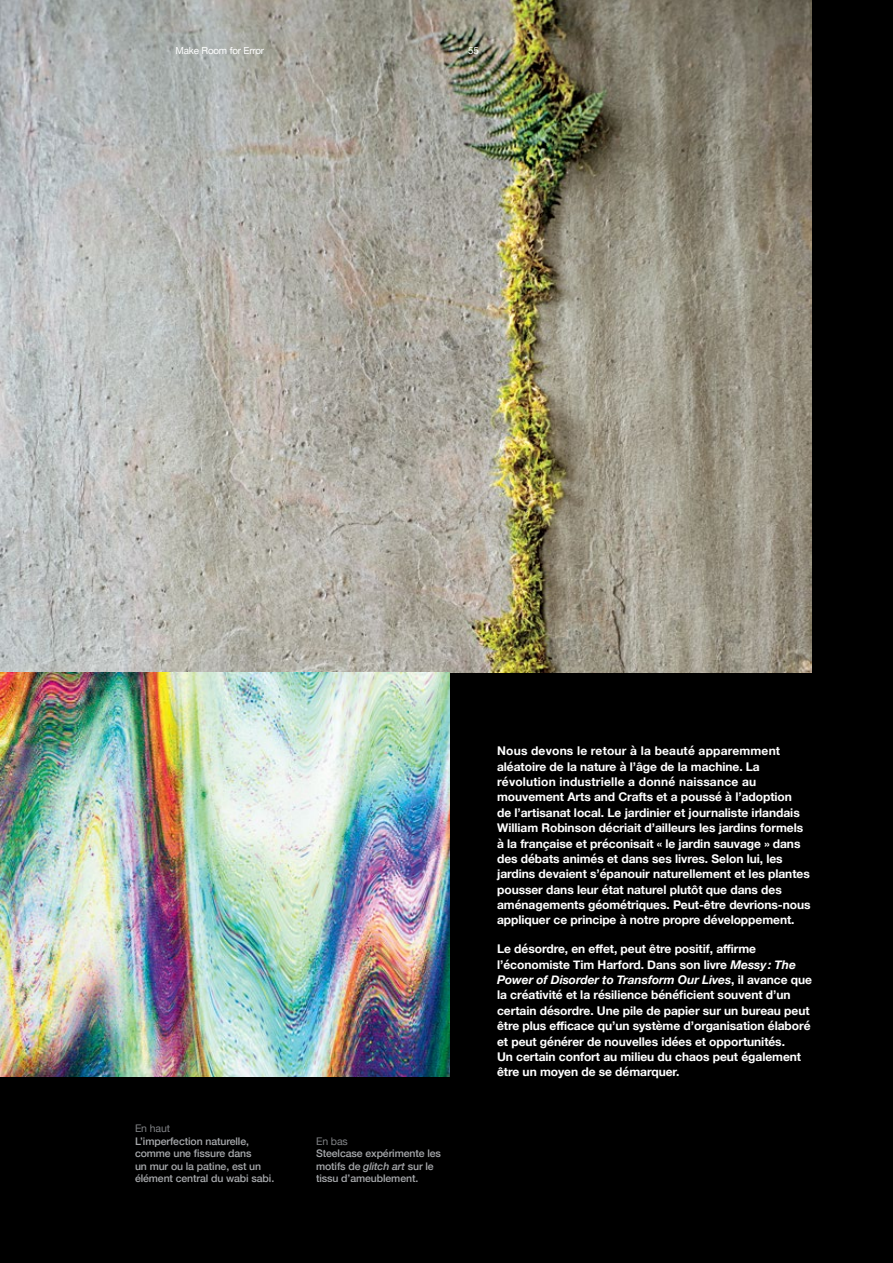
<style>
.page{position:relative;width:893px;height:1263px;background:#000}
.page>*{position:absolute;margin:0;border:0;box-sizing:border-box;transform-origin:0 0}
.t1{font:700 12px/15.3px "Helvetica Neue";letter-spacing:-.005em;color:#fff}
.t2{font:500 10.5px/12.5px "Helvetica Neue";letter-spacing:-.01em;color:#a7a9ac}
.t3{font:10.5px "Helvetica Neue";letter-spacing:-.01em;color:#808285}
.t4{font:9.75px "Helvetica Neue";letter-spacing:-.015em;color:#fff}
.s1{font-style:italic}
</style>
<div class="page">
<img style="left:0;top:0;width:812px;height:672px">
<img style="left:0;top:672px;width:450px;height:404px">
<p class="t4" style="left:176px;top:43px;width:90px">Make Room for Error</p>
<p class="t4" style="left:468px;top:43px;width:12px">55</p>
<p class="t3" style="left:135px;top:1121px;width:37px">En haut</p>
<p class="t2" style="left:135px;top:1134px;width:141px">L’imperfection naturelle, comme une fissure dans<br>un mur ou la patine, est un élément central du wabi sabi.</p>
<p class="t3" style="left:316px;top:1133px;width:33px">En bas</p>
<p class="t2" style="left:316px;top:1146px;width:126px">Steelcase expérimente les motifs de <span class="s1">glitch art</span> sur le tissu d’ameublement.</p>
<p class="t1" style="left:497px;top:744px;width:315px">Nous devons le retour à la beauté apparemment aléatoire de la nature à l’âge de la machine. La révolution industrielle a donné naissance au mouvement Arts and Crafts et a poussé à l’adoption<br>de l’artisanat local. Le jardinier et journaliste irlandais William Robinson décriait d’ailleurs les jardins formels à la française et préconisait « le jardin sauvage » dans des débats animés et dans ses livres. Selon lui, les jardins devaient s’épanouir naturellement et les plantes pousser dans leur état naturel plutôt que dans des aménagements géométriques. Peut-être devrions-nous appliquer ce principe à notre propre développement.</p>
<p class="t1" style="left:497px;top:942px;width:316px">Le désordre, en effet, peut être positif, affirme l’économiste Tim Harford. Dans son livre <span class="s1">Messy: The Power of Disorder to Transform Our Lives</span>, il avance que la créativité et la résilience bénéficient souvent d’un certain désordre. Une pile de papier sur un bureau peut être plus efficace qu’un système d’organisation élaboré et peut générer de nouvelles idées et opportunités.<br>Un certain confort au milieu du chaos peut également être un moyen de se démarquer.</p>
</div>
